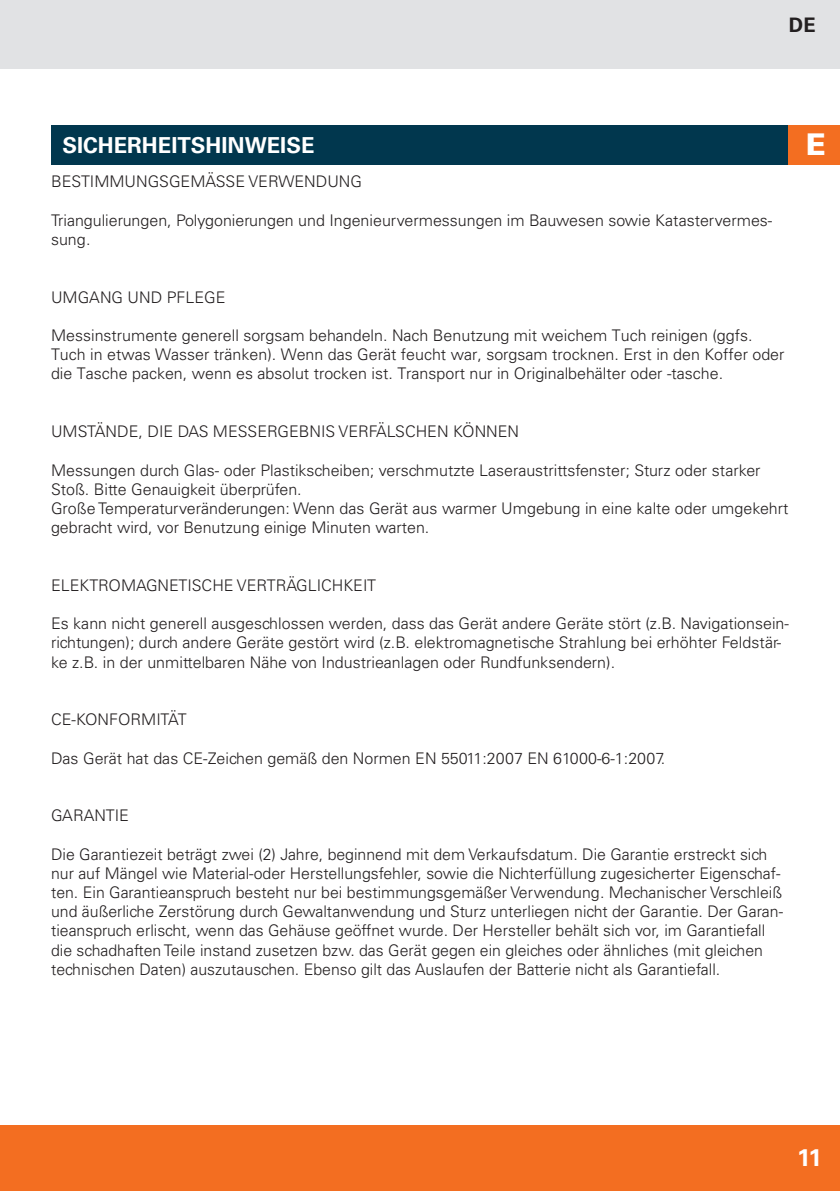
<style>
.page{position:relative;width:840px;height:1191px;background:#fff}
.page>*{position:absolute;margin:0;border:0;box-sizing:border-box;transform-origin:0 0}
.t1{font:900 30px "Univers LT Std";color:#fff}
.t2{font:700 24px "Univers LT Std";color:#fff}
.t3{font:700 22px "Univers LT Std";color:#fff}
.t4{font:700 20px "Univers LT Std";color:#231f20}
.t5{font:300 16px/19.2px "Univers LT Std";color:#231f20}
</style>
<div class="page">
<div style="left:0;top:1125px;width:839px;height:66px;background:#f36e21"></div>
<div style="left:0;top:0;width:839px;height:68px;background:#e1e2e4"></div>
<div style="left:51px;top:125px;width:737px;height:39px;background:#01374e"></div>
<div style="left:788px;top:125px;width:51px;height:39px;background:#f36e21"></div>
<p class="t4" style="left:788px;top:13px;width:28px">DE</p>
<h3 class="t3" style="left:62px;top:132px;width:253px">SICHERHEITSHINWEISE</h3>
<h1 class="t1" style="left:805px;top:126px;width:22px">E</h1>
<p class="t5" style="left:51px;top:172px;width:312px">BESTIMMUNGSGEMÄSSE VERWENDUNG</p>
<p class="t5" style="left:51px;top:210px;width:722px">Triangulierungen, Polygonierungen und Ingenieurvermessungen im Bauwesen sowie Katastervermes&shy;sung.</p>
<p class="t5" style="left:51px;top:287px;width:176px">UMGANG UND PFLEGE</p>
<p class="t5" style="left:51px;top:326px;width:734px">Messinstrumente generell sorgsam behandeln. Nach Benutzung mit weichem Tuch reinigen (ggfs.<br>Tuch in etwas Wasser tränken). Wenn das Gerät feucht war, sorgsam trocknen. Erst in den Koffer oder die Tasche packen, wenn es absolut trocken ist. Transport nur in Originalbehälter oder -tasche.</p>
<p class="t5" style="left:51px;top:422px;width:469px">UMSTÄNDE, DIE DAS MESSERGEBNIS VERFÄLSCHEN KÖNNEN</p>
<p class="t5" style="left:51px;top:460px;width:738px">Messungen durch Glas- oder Plastikscheiben; verschmutzte Laseraustrittsfenster; Sturz oder starker Stoß. Bitte Genauigkeit überprüfen.<br>Große Temperaturveränderungen: Wenn das Gerät aus warmer Umgebung in eine kalte oder umgekehrt gebracht wird, vor Benutzung einige Minuten warten.</p>
<p class="t5" style="left:51px;top:575px;width:326px">ELEKTROMAGNETISCHE VERTRÄGLICHKEIT</p>
<p class="t5" style="left:51px;top:614px;width:739px">Es kann nicht generell ausgeschlossen werden, dass das Gerät andere Geräte stört (z.B. Navigationsein&shy;richtungen); durch andere Geräte gestört wird (z.B. elektromagnetische Strahlung bei erhöhter Feldstär&shy;ke z.B. in der unmittelbaren Nähe von Industrieanlagen oder Rundfunksendern).</p>
<p class="t5" style="left:51px;top:710px;width:137px">CE-KONFORMITÄT</p>
<p class="t5" style="left:51px;top:748px;width:615px">Das Gerät hat das CE-Zeichen gemäß den Normen EN 55011:2007 EN 61000-6-1:2007.</p>
<p class="t5" style="left:51px;top:806px;width:79px">GARANTIE</p>
<p class="t5" style="left:51px;top:844px;width:733px">Die Garantiezeit beträgt zwei (2) Jahre, beginnend mit dem Verkaufsdatum. Die Garantie erstreckt sich nur auf Mängel wie Material-oder Herstellungsfehler, sowie die Nichterfüllung zugesicherter Eigenschaf&shy;ten. Ein Garantieanspruch besteht nur bei bestimmungsgemäßer Verwendung. Mechanischer Verschleiß und äußerliche Zerstörung durch Gewaltanwendung und Sturz unterliegen nicht der Garantie. Der Garan&shy;tieanspruch erlischt, wenn das Gehäuse geöffnet wurde. Der Hersteller behält sich vor, im Garantiefall die schadhaften Teile instand zusetzen bzw. das Gerät gegen ein gleiches oder ähnliches (mit gleichen technischen Daten) auszutauschen. Ebenso gilt das Auslaufen der Batterie nicht als Garantiefall.</p>
<h2 class="t2" style="left:796px;top:1143px;width:26px">11</h2>
</div>
